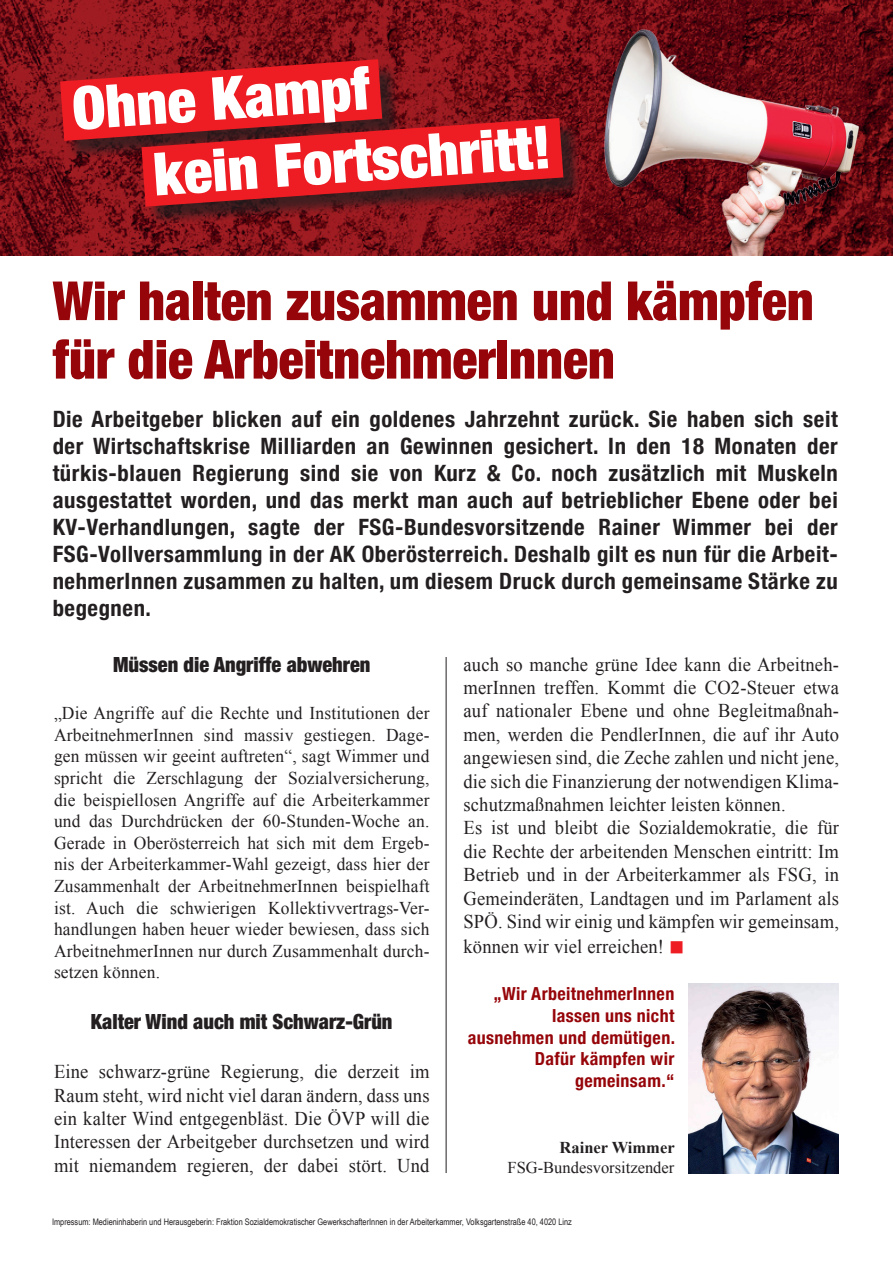
<style>
.page{position:relative;width:893px;height:1263px;background:#fff}
.page>*{position:absolute;margin:0;border:0;box-sizing:border-box;transform-origin:0 0}
.t1{font:900 condensed 59.55px/71.2px "Helvetica Neue LT Std";color:#fff}
.t2{font:900 condensed 54px/58.5px "Helvetica Neue LT Std";color:#960509;scale:.96 1}
.t3{font:700 condensed 22.5px/27px "Helvetica Neue";letter-spacing:.025em;color:#231f20;text-align:justify}
.t4{font:900 condensed 21px "Helvetica Neue LT Std";color:#231f20}
.t5{font:19.5px/23.4px "Times New Roman";letter-spacing:.01em;color:#231f20;text-align:justify;scale:.95 1}
.t6{font:18px/21.6px "Times New Roman";letter-spacing:.01em;color:#231f20;text-align:justify}
.t7{font:700 condensed 18px/21.6px "Helvetica Neue";letter-spacing:.02em;color:#960509;text-align:right}
.t8{font:16.5px "Times New Roman";color:#231f20}
.t9{font:700 16.5px "Times New Roman";color:#231f20}
.t10{font:9px "Arial Narrow";color:#231f20}
.s1{color:#ee1d23}
</style>
<div class="page">
<img style="left:0;top:0;width:893px;height:255px">
<svg style="left:0;top:25px;width:444px;height:150px;background:#93141b"></svg>
<svg style="left:80px;top:84px;width:408px;height:156px;background:#b3191f"></svg>
<img style="left:488px;top:16px;width:405px;height:239px">
<hr style="left:446px;top:657px;width:1px;height:516px;background:#231f20">
<img style="left:688px;top:983px;width:151px;height:190px">
<h1 class="t1" style="left:146px;top:67px;width:400px;text-indent:-77px;rotate:-4deg">Ohne Kampf<br>kein Fortschritt!</h1>
<h2 class="t2" style="left:53px;top:271px;width:794px">Wir halten zusammen und kämpfen für die ArbeitnehmerInnen</h2>
<p class="t3" style="left:53px;top:404px;width:787px">Die Arbeitgeber blicken auf ein goldenes Jahrzehnt zurück. Sie haben sich seit der Wirtschaftskrise Milliarden an Gewinnen gesichert. In den 18 Monaten der türkis-blauen Regierung sind sie von Kurz &amp; Co. noch zusätzlich mit Muskeln ausgestattet worden, und das merkt man auch auf betrieblicher Ebene oder bei KV-Verhandlungen, sagte der FSG-Bundesvorsitzende Rainer Wimmer bei der FSG-Vollversammlung in der AK Oberösterreich. Deshalb gilt es nun für die Arbeit&shy;nehmerInnen zusammen zu halten, um diesem Druck durch gemeinsame Stärke zu begegnen.</p>
<p class="t4" style="left:113px;top:652px;width:259px">Müssen die Angriffe abwehren</p>
<p class="t6" style="left:54px;top:702px;width:377px">„Die Angriffe auf die Rechte und Institutionen der ArbeitnehmerInnen sind massiv gestiegen. Dage&shy;gen müssen wir geeint auftreten“, sagt Wimmer und spricht die Zerschlagung der Sozialversicherung, die beispiellosen Angriffe auf die Arbeiterkammer und das Durchdrücken der 60-Stunden-Woche an.<br>Gerade in Oberösterreich hat sich mit dem Ergeb&shy;nis der Arbeiterkammer-Wahl gezeigt, dass hier der Zusammenhalt der ArbeitnehmerInnen beispielhaft ist. Auch die schwierigen Kollektivvertrags-Ver&shy;handlungen haben heuer wieder bewiesen, dass sich ArbeitnehmerInnen nur durch Zusammenhalt durch&shy;setzen können.</p>
<p class="t4" style="left:91px;top:1009px;width:303px">Kalter Wind auch mit Schwarz-Grün</p>
<p class="t5" style="left:54px;top:1060px;width:397px">Eine schwarz-grüne Regierung, die derzeit im Raum steht, wird nicht viel daran ändern, dass uns ein kalter Wind entgegenbläst. Die ÖVP will die Interessen der Arbeitgeber durchsetzen und wird mit niemandem regieren, der dabei stört. Und</p>
<p class="t5" style="left:463px;top:652px;width:397px;text-align:left">auch so manche grüne Idee kann die Arbeitneh&shy;merInnen treffen. Kommt die CO2-Steuer etwa auf nationaler Ebene und ohne Begleitmaßnah&shy;men, werden die PendlerInnen, die auf ihr Auto angewiesen sind, die Zeche zahlen und nicht jene, die sich die Finanzierung der notwendigen Klima&shy;schutzmaßnahmen leichter leisten können.<br>Es ist und bleibt die Sozialdemokratie, die für die Rechte der arbeitenden Menschen eintritt: Im Betrieb und in der Arbeiterkammer als FSG, in Gemeinderäten, Landtagen und im Parlament als SPÖ. Sind wir einig und kämpfen wir gemeinsam,</p>
<p class="t5" style="left:463px;top:935px;width:234px">können wir viel erreichen! <span class="s1">■</span></p>
<p class="t7" style="left:468px;top:982px;width:209px">„Wir ArbeitnehmerInnen lassen uns nicht ausnehmen und demütigen.<br>Dafür kämpfen wir gemeinsam.“</p>
<p class="t9" style="left:560px;top:1136px;width:117px">Rainer Wimmer</p>
<p class="t8" style="left:507px;top:1156px;width:168px">FSG-Bundesvorsitzender</p>
<p class="t10" style="left:52px;top:1215px;width:521px">Impressum: Medieninhaberin und Herausgeberin: Fraktion Sozialdemokratischer GewerkschafterInnen in der Arbeiterkammer, Volksgartenstraße 40, 4020 Linz</p>
</div>
